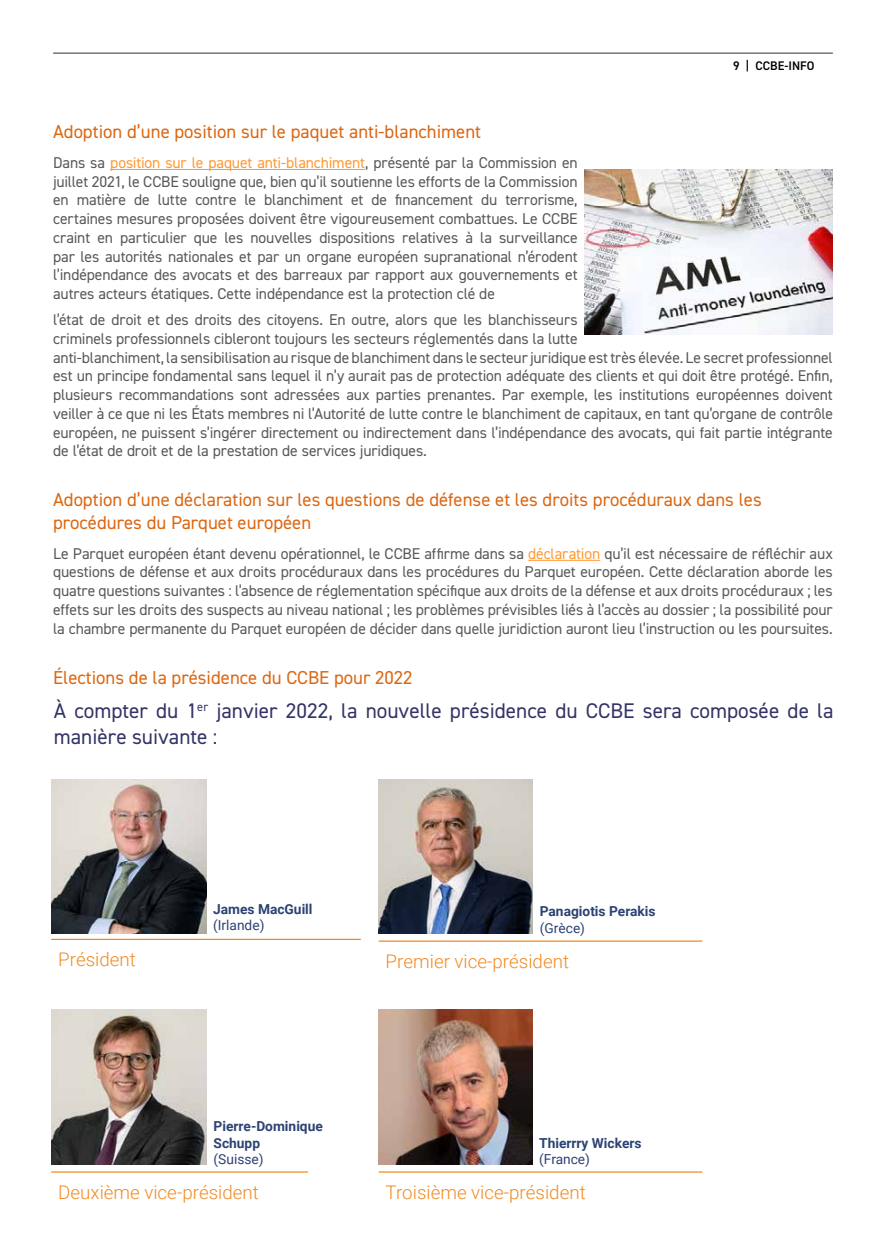
<style>
.page{position:relative;width:886px;height:1251px;background:#fff}
.page>*{position:absolute;margin:0;border:0;box-sizing:border-box;transform-origin:0 0}
.t1{font:21.25px/25.5px "DIN2014";color:#336}
.t2{font:18.75px/22.5px "DIN2014";color:#dc6711}
.t3{font:300 18.75px "Roboto";color:#f28a22}
.t4{font:15.62px/18.8px "DIN2014";letter-spacing:-.01em;color:#595959;text-align:justify}
.t5{font:700 13.75px/16.5px "Roboto";color:#2c4373}
.t6{font:13.75px "Roboto";color:#2c4373}
.t7{font:600 12.5px "DIN2014";color:#000}
.s1{color:#f93}
</style>
<div class="page">
<img style="left:585px;top:169px;width:248px;height:166px">
<img style="left:52px;top:779px;width:154px;height:154px">
<img style="left:378px;top:779px;width:155px;height:154px">
<img style="left:52px;top:1010px;width:154px;height:154px">
<img style="left:378px;top:1010px;width:155px;height:154px">
<hr style="left:53px;top:53px;width:780px;height:1px;background:#595959">
<hr style="left:110px;top:169px;width:255px;height:1px;background:#f93">
<hr style="left:528px;top:560px;width:72px;height:1px;background:#f93">
<hr style="left:51px;top:939px;width:310px;height:1px;background:#f28a22">
<hr style="left:378px;top:940px;width:324px;height:2px;background:#f28a22">
<hr style="left:51px;top:1171px;width:257px;height:1px;background:#f28a22">
<hr style="left:378px;top:1171px;width:324px;height:1px;background:#f28a22">
<p class="t7" style="left:733px;top:58px;width:83px">9 | CCBE-INFO</p>
<p class="t2" style="left:53px;top:120px;width:429px">Adoption d’une position sur le paquet anti-blanchiment</p>
<p class="t4" style="left:53px;top:153px;width:526px">Dans sa <span class="s1">position sur le paquet anti-blanchiment</span>, présenté par la Commission en juillet 2021, le CCBE souligne que, bien qu’il soutienne les efforts de la Commission en matière de lutte contre le blanchiment et de financement du terrorisme, certaines mesures proposées doivent être vigoureusement combattues. Le CCBE craint en particulier que les nouvelles dispositions relatives à la surveillance par les autorités nationales et par un organe européen supranational n’érodent l’indépendance des avocats et des barreaux par rapport aux gouvernements et autres acteurs étatiques. Cette indépendance est la protection clé de</p>
<p class="t4" style="left:53px;top:310px;width:781px;text-align:left">l’état de droit et des droits des citoyens. En outre, alors que les blanchisseurs<br>criminels professionnels cibleront toujours les secteurs réglementés dans la lutte<br>anti-blanchiment, la sensibilisation au risque de blanchiment dans le secteur juridique est très élevée. Le secret professionnel est un principe fondamental sans lequel il n’y aurait pas de protection adéquate des clients et qui doit être protégé. Enfin, plusieurs recommandations sont adressées aux parties prenantes. Par exemple, les institutions européennes doivent veiller à ce que ni les États membres ni l’Autorité de lutte contre le blanchiment de capitaux, en tant qu’organe de contrôle européen, ne puissent s’ingérer directement ou indirectement dans l’indépendance des avocats, qui fait partie intégrante de l’état de droit et de la prestation de services juridiques.</p>
<p class="t2" style="left:53px;top:488px;width:710px">Adoption d’une déclaration sur les questions de défense et les droits procéduraux dans les procédures du Parquet européen</p>
<p class="t4" style="left:53px;top:544px;width:781px">Le Parquet européen étant devenu opérationnel, le CCBE affirme dans sa <span class="s1">déclaration</span> qu’il est nécessaire de réfléchir aux questions de défense et aux droits procéduraux dans les procédures du Parquet européen. Cette déclaration aborde les quatre questions suivantes : l’absence de réglementation spécifique aux droits de la défense et aux droits procéduraux ; les effets sur les droits des suspects au niveau national ; les problèmes prévisibles liés à l’accès au dossier ; la possibilité pour la chambre permanente du Parquet européen de décider dans quelle juridiction auront lieu l’instruction ou les poursuites.</p>
<p class="t2" style="left:53px;top:666px;width:361px">Élections de la présidence du CCBE pour 2022</p>
<h1 class="t1" style="left:54px;top:697px;width:781px">À compter du 1<sup>er</sup> janvier 2022, la nouvelle présidence du CCBE sera composée de la manière suivante :</h1>
<p class="t5" style="left:213px;top:900px;width:101px">James MacGuill</p>
<p class="t6" style="left:213px;top:915px;width:53px">(Irlande)</p>
<p class="t5" style="left:540px;top:902px;width:117px">Panagiotis Perakis</p>
<p class="t6" style="left:540px;top:918px;width:47px">(Grèce)</p>
<p class="t3" style="left:58px;top:946px;width:79px">Président</p>
<p class="t3" style="left:386px;top:948px;width:185px">Premier vice-président</p>
<p class="t5" style="left:214px;top:1117px;width:111px">Pierre-Dominique<br>Schupp</p>
<p class="t6" style="left:214px;top:1149px;width:52px">(Suisse)</p>
<p class="t5" style="left:539px;top:1134px;width:104px">Thierrry Wickers</p>
<p class="t6" style="left:539px;top:1149px;width:52px">(France)</p>
<p class="t3" style="left:58px;top:1179px;width:202px">Deuxième vice-président</p>
<p class="t3" style="left:386px;top:1179px;width:202px">Troisième vice-président</p>
</div>
